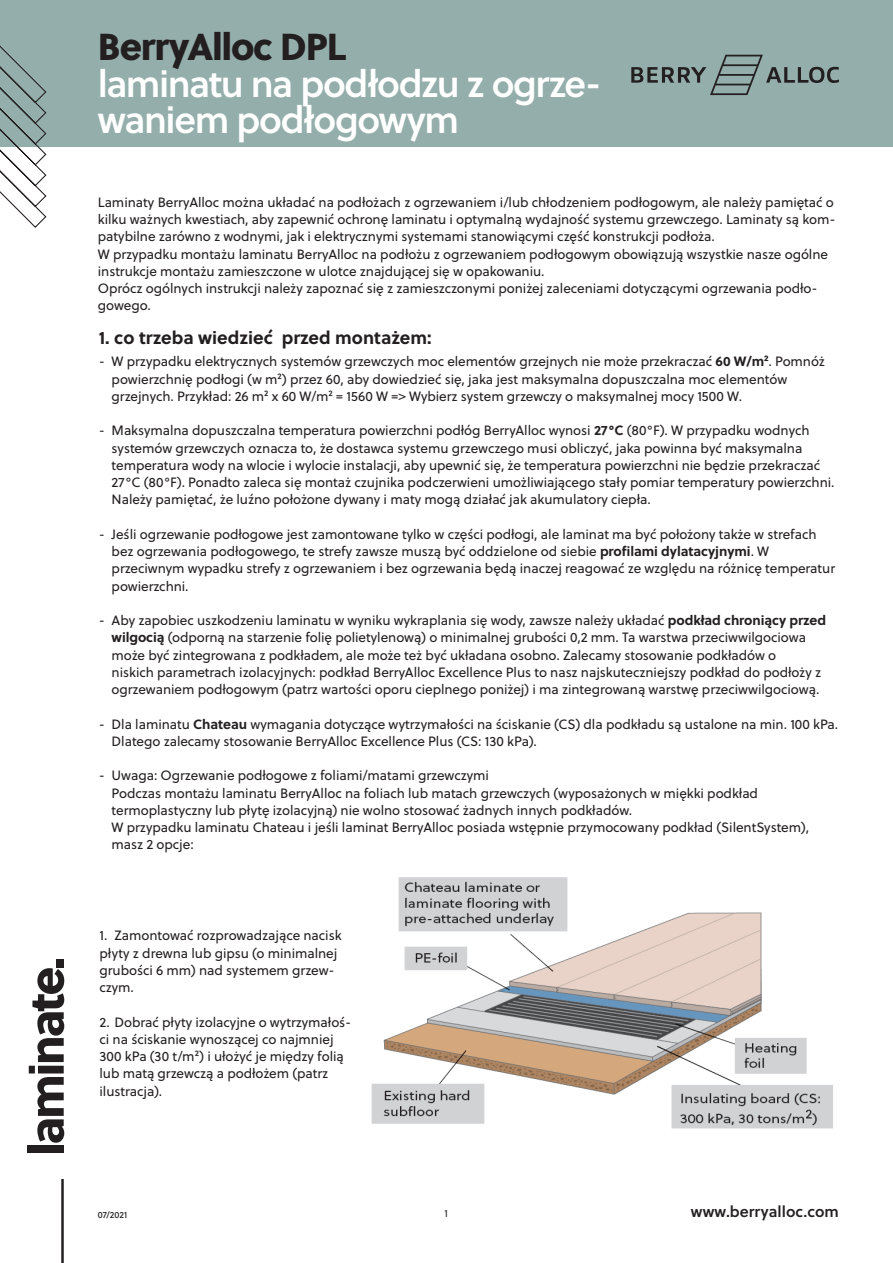
<style>
.page{position:relative;width:893px;height:1263px;background:#fff}
.page>*{position:absolute;margin:0;border:0;box-sizing:border-box;transform-origin:0 0}
.t1{font:37.5px/36.5px "Soleil Sb";letter-spacing:-.035em;color:#fff}
.t2{font:37.5px "Soleil Xb";letter-spacing:-.035em;color:#231f20}
.t3{font:700 18px "Soleil";color:#231f20}
.t4{font:15.6px "Soleil Sb";color:#231f20}
.t5{font:13.5px/17.2px "Soleil";letter-spacing:-.005em;color:#231f20}
.t6{font:10.5px "Soleil";color:#231f20;scale:.95 1}
.t7{font:9px "Soleil Bk";color:#231f20}
.s1{font-weight:700}
</style>
<div class="page">
<div style="left:0;top:0;width:893px;height:147px;background:#94aeab"></div>
<svg style="left:631px;top:55px;width:208px;height:40px"></svg>
<svg style="left:0;top:45px;width:47px;height:183px"></svg>
<div style="left:28px;top:1145px;width:36px;height:8px;background:#231f20"></div>
<svg style="left:29px;top:968px;width:35px;height:175px"></svg>
<div style="left:56px;top:959px;width:8px;height:8px;background:#231f20"></div>
<hr style="left:61px;top:1179px;width:3px;height:84px;background:#231f20">
<img style="left:371px;top:877px;width:462px;height:252px">
<p class="t2" style="left:98px;top:17px;width:250px">BerryAlloc DPL</p>
<p class="t1" style="left:98px;top:64px;width:506px">laminatu na podłodzu z ogrze&shy;waniem podłogowym</p>
<p class="t5" style="left:98px;top:193px;width:739px">Laminaty BerryAlloc można układać na podłożach z ogrzewaniem i/lub chłodzeniem podłogowym, ale należy pamiętać o kilku ważnych kwestiach, aby zapewnić ochronę laminatu i optymalną wydajność systemu grzewczego. Laminaty są kom&shy;patybilne zarówno z wodnymi, jak i elektrycznymi systemami stanowiącymi część konstrukcji podłoża.</p>
<p class="t5" style="left:98px;top:245px;width:732px">W przypadku montażu laminatu BerryAlloc na podłożu z ogrzewaniem podłogowym obowiązują wszystkie nasze ogólne instrukcje montażu zamieszczone w ulotce znajdującej się w opakowaniu.<br>Oprócz ogólnych instrukcji należy zapoznać się z zamieszczonymi poniżej zaleceniami dotyczącymi ogrzewania podło&shy;gowego.</p>
<p class="t3" style="left:99px;top:324px;width:334px">1. co trzeba wiedzieć przed montażem:</p>
<p class="t5" style="left:112px;top:353px;width:715px;text-indent:-13px">- W przypadku elektrycznych systemów grzewczych moc elementów grzejnych nie może przekraczać <span class="s1">60 W/m²</span>. Pomnóż powierzchnię podłogi (w m²) przez 60, aby dowiedzieć się, jaka jest maksymalna dopuszczalna moc elementów grzejnych. Przykład: 26 m² x 60 W/m² = 1560 W =&gt; Wybierz system grzewczy o maksymalnej mocy 1500 W.</p>
<p class="t5" style="left:112px;top:422px;width:724px;text-indent:-13px">- Maksymalna dopuszczalna temperatura powierzchni podłóg BerryAlloc wynosi <span class="s1">27°C</span> (80°F). W przypadku wodnych systemów grzewczych oznacza to, że dostawca systemu grzewczego musi obliczyć, jaka powinna być maksymalna temperatura wody na wlocie i wylocie instalacji, aby upewnić się, że temperatura powierzchni nie będzie przekraczać 27°C (80°F). Ponadto zaleca się montaż czujnika podczerwieni umożliwiającego stały pomiar temperatury powierzchni.<br>Należy pamiętać, że luźno położone dywany i maty mogą działać jak akumulatory ciepła.</p>
<p class="t5" style="left:112px;top:525px;width:725px;text-indent:-13px">- Jeśli ogrzewanie podłogowe jest zamontowane tylko w części podłogi, ale laminat ma być położony także w strefach bez ogrzewania podłogowego, te strefy zawsze muszą być oddzielone od siebie <span class="s1">profilami dylatacyjnymi</span>. W przeciwnym wypadku strefy z ogrzewaniem i bez ogrzewania będą inaczej reagować ze względu na różnicę temperatur powierzchni.</p>
<p class="t5" style="left:112px;top:611px;width:716px;text-indent:-13px">- Aby zapobiec uszkodzeniu laminatu w wyniku wykraplania się wody, zawsze należy układać <span class="s1">podkład chroniący przed wilgocią</span> (odporną na starzenie folię polietylenową) o minimalnej grubości 0,2 mm. Ta warstwa przeciwwilgociowa może być zintegrowana z podkładem, ale może też być układana osobno. Zalecamy stosowanie podkładów o<br>niskich parametrach izolacyjnych: podkład BerryAlloc Excellence Plus to nasz najskuteczniejszy podkład do podłoży z ogrzewaniem podłogowym (patrz wartości oporu cieplnego poniżej) i ma zintegrowaną warstwę przeciwwilgociową.</p>
<p class="t5" style="left:112px;top:715px;width:728px;text-indent:-13px">- Dla laminatu <span class="s1">Chateau</span> wymagania dotyczące wytrzymałości na ściskanie (CS) dla podkładu są ustalone na min. 100 kPa.<br>Dlatego zalecamy stosowanie BerryAlloc Excellence Plus (CS: 130 kPa).</p>
<p class="t5" style="left:112px;top:767px;width:699px;text-indent:-13px">- Uwaga: Ogrzewanie podłogowe z foliami/matami grzewczymi<br>Podczas montażu laminatu BerryAlloc na foliach lub matach grzewczych (wyposażonych w miękki podkład termoplastyczny lub płytę izolacyjną) nie wolno stosować żadnych innych podkładów.<br>W przypadku laminatu Chateau i jeśli laminat BerryAlloc posiada wstępnie przymocowany podkład (SilentSystem), masz 2 opcje:</p>
<p class="t5" style="left:100px;top:927px;width:244px">1. Zamontować rozprowadzające nacisk płyty z drewna lub gipsu (o minimalnej grubości 6 mm) nad systemem grzew&shy;czym.</p>
<p class="t5" style="left:100px;top:1013px;width:253px">2. Dobrać płyty izolacyjne o wytrzymałoś&shy;ci na ściskanie wynoszącej co najmniej 300 kPa (30 t/m²) i ułożyć je między folią lub matą grzewczą a podłożem (patrz ilustracja).</p>
<p class="t7" style="left:98px;top:1208px;width:31px">07/2021</p>
<p class="t6" style="left:444px;top:1206px;width:5px">1</p>
<p class="t4" style="left:691px;top:1199px;width:150px">www.berryalloc.com</p>
</div>
